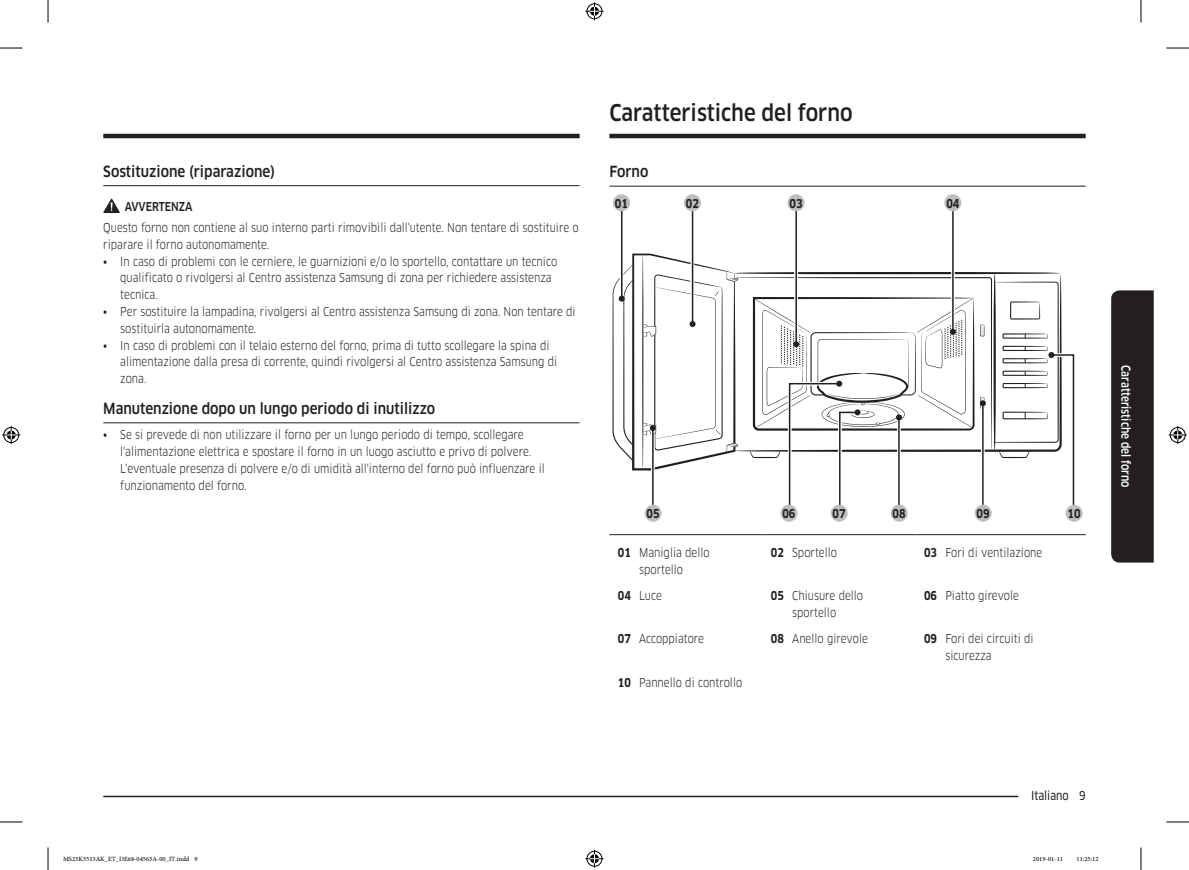
<style>
.page{position:relative;width:1189px;height:870px;background:#fff}
.page>*{position:absolute;margin:0;border:0;box-sizing:border-box;transform-origin:0 0}
.t1{font:500 22.5px "Samsung Clan Pro";color:#231f20;scale:.9 1}
.t2{font:500 15px "Samsung Clan Pro";color:#231f20;scale:.9 1}
.t3{font:12px/16.8px "Samsung Clan Pro";color:#231f20;scale:.85 1}
.t4{font:500 12px "Samsung Clan Pro";color:#fff;scale:.85 1}
.t5{font:700 12px "Samsung Clan Pro";color:#231f20;scale:.85 1}
.t6{font:500 12px "Samsung Clan Pro";color:#231f20;scale:.85 1}
.t7{font:12px "Samsung Clan Pro News";color:#231f20;scale:.85 1}
.t8{font:9px "Adobe Arabic";color:#000}
.s1{font-family:"Samsung Clan Pro News"}
.s2{font-weight:700}
</style>
<div class="page">
<hr style="left:103px;top:796px;width:936px;height:1px;background:#231f20">
<div style="left:1018px;top:787px;width:67px;height:15px;background:#fff"></div>
<div style="left:1111px;top:290px;width:43px;height:272px;background:#231f20"></div>
<hr style="left:103px;top:134px;width:477px;height:4px;background:#231f20">
<hr style="left:103px;top:185px;width:477px;height:1px;background:#231f20">
<hr style="left:103px;top:422px;width:477px;height:1px;background:#231f20">
<svg style="left:103px;top:199px;width:17px;height:14px"></svg>
<hr style="left:609px;top:134px;width:476px;height:4px;background:#231f20">
<hr style="left:609px;top:186px;width:476px;height:1px;background:#231f20">
<svg style="left:691px;top:211px;width:3px;height:43px"></svg>
<hr style="left:621px;top:208px;width:1px;height:91px;background:#231f20">
<hr style="left:692px;top:208px;width:1px;height:116px;background:#231f20">
<hr style="left:952px;top:208px;width:2px;height:124px;background:#231f20">
<div style="left:613px;top:194px;width:17px;height:17px;background:#bcbdc0;border-radius:50%"></div>
<div style="left:684px;top:194px;width:17px;height:17px;background:#bcbdc0;border-radius:50%"></div>
<div style="left:944px;top:194px;width:17px;height:17px;background:#bcbdc0;border-radius:50%"></div>
<div style="left:975px;top:505px;width:17px;height:17px;background:#bcbdc0;border-radius:50%"></div>
<div style="left:1065px;top:505px;width:17px;height:17px;background:#bcbdc0;border-radius:50%"></div>
<div style="left:831px;top:505px;width:17px;height:17px;background:#bcbdc0;border-radius:50%"></div>
<div style="left:780px;top:505px;width:17px;height:17px;background:#bcbdc0;border-radius:50%"></div>
<hr style="left:795px;top:208px;width:2px;height:136px;background:#231f20">
<div style="left:787px;top:194px;width:17px;height:17px;background:#bcbdc0;border-radius:50%"></div>
<svg style="left:612px;top:254px;width:465px;height:255px"></svg>
<div style="left:891px;top:505px;width:17px;height:17px;background:#bcbdc0;border-radius:50%"></div>
<div style="left:644px;top:505px;width:18px;height:17px;background:#bcbdc0;border-radius:50%"></div>
<hr style="left:609px;top:534px;width:153px;height:1px;background:#231f20">
<hr style="left:762px;top:534px;width:153px;height:1px;background:#231f20">
<hr style="left:915px;top:534px;width:170px;height:1px;background:#231f20">
<svg style="left:0;top:48px;width:22px;height:1px"></svg>
<svg style="left:1166px;top:48px;width:23px;height:1px"></svg>
<svg style="left:0;top:822px;width:22px;height:1px"></svg>
<svg style="left:1166px;top:822px;width:23px;height:1px"></svg>
<svg style="left:48px;top:0;width:1px;height:22px"></svg>
<svg style="left:48px;top:847px;width:1px;height:23px"></svg>
<svg style="left:1141px;top:0;width:1px;height:22px"></svg>
<svg style="left:1141px;top:847px;width:1px;height:23px"></svg>
<svg style="left:585px;top:2px;width:18px;height:18px"></svg>
<svg style="left:585px;top:850px;width:18px;height:18px"></svg>
<svg style="left:2px;top:426px;width:18px;height:18px"></svg>
<svg style="left:1169px;top:426px;width:18px;height:18px"></svg>
<p class="t2" style="left:103px;top:162px;width:192px">Sostituzione (riparazione)</p>
<p class="t6" style="left:125px;top:199px;width:81px">AVVERTENZA</p>
<p class="t3" style="left:103px;top:219px;width:561px">Questo forno non contiene al suo interno parti rimovibili dall'utente. Non tentare di sostituire o riparare il forno autonomamente.</p>
<p class="t3" style="left:120px;top:253px;width:515px;text-indent:-17px"><span class="s1">•</span> In caso di problemi con le cerniere, le guarnizioni e/o lo sportello, contattare un tecnico qualificato o rivolgersi al Centro assistenza Samsung di zona per richiedere assistenza tecnica.</p>
<p class="t3" style="left:120px;top:303px;width:537px;text-indent:-17px"><span class="s1">•</span> Per sostituire la lampadina, rivolgersi al Centro assistenza Samsung di zona. Non tentare di sostituirla autonomamente.</p>
<p class="t3" style="left:120px;top:337px;width:516px;text-indent:-17px"><span class="s1">•</span> In caso di problemi con il telaio esterno del forno, prima di tutto scollegare la spina di alimentazione dalla presa di corrente, quindi rivolgersi al Centro assistenza Samsung di zona.</p>
<p class="t2" style="left:103px;top:400px;width:370px">Manutenzione dopo un lungo periodo di inutilizzo</p>
<p class="t3" style="left:120px;top:426px;width:501px;text-indent:-17px"><span class="s1">•</span> Se si prevede di non utilizzare il forno per un lungo periodo di tempo, scollegare l'alimentazione elettrica e spostare il forno in un luogo asciutto e privo di polvere.<br>L'eventuale presenza di polvere e/o di umidità all'interno del forno può influenzare il funzionamento del forno.</p>
<h1 class="t1" style="left:609px;top:100px;width:272px">Caratteristiche del forno</h1>
<p class="t2" style="left:609px;top:163px;width:45px">Forno</p>
<p class="t5" style="left:615px;top:196px;width:17px">01</p>
<p class="t5" style="left:686px;top:196px;width:17px">02</p>
<p class="t5" style="left:946px;top:196px;width:17px">04</p>
<p class="t5" style="left:789px;top:196px;width:17px">03</p>
<p class="t5" style="left:646px;top:506px;width:17px">05</p>
<p class="t5" style="left:892px;top:506px;width:17px">08</p>
<p class="t3" style="left:618px;top:544px;width:109px;text-align:center"><span class="s2">01</span> Maniglia dello sportello</p>
<p class="t3" style="left:771px;top:544px;width:79px"><span class="s2">02</span> Sportello</p>
<p class="t3" style="left:924px;top:544px;width:141px"><span class="s2">03</span> Fori di ventilazione</p>
<p class="t3" style="left:618px;top:587px;width:53px"><span class="s2">04</span> Luce</p>
<p class="t3" style="left:771px;top:587px;width:110px;text-align:center"><span class="s2">05</span> Chiusure dello sportello</p>
<p class="t3" style="left:924px;top:587px;width:113px"><span class="s2">06</span> Piatto girevole</p>
<p class="t3" style="left:618px;top:630px;width:103px"><span class="s2">07</span> Accoppiatore</p>
<p class="t3" style="left:771px;top:630px;width:115px"><span class="s2">08</span> Anello girevole</p>
<p class="t3" style="left:945px;top:630px;width:106px;text-indent:-21px"><span class="s2">09</span> Fori dei circuiti di sicurezza</p>
<p class="t3" style="left:618px;top:674px;width:148px"><span class="s2">10</span> Pannello di controllo</p>
<p class="t5" style="left:782px;top:506px;width:17px">06</p>
<p class="t5" style="left:832px;top:506px;width:17px">07</p>
<p class="t5" style="left:976px;top:506px;width:17px">09</p>
<p class="t5" style="left:1067px;top:506px;width:17px">10</p>
<p class="t4" style="left:1133px;top:365px;width:146px;rotate:90deg">Caratteristiche del forno</p>
<p class="t7" style="left:1031px;top:788px;width:66px">Italiano 9</p>
<p class="t8" style="left:63px;top:853px;width:136px">MS23K3513AK_ET_DE68-04563A-00_IT.indd 9</p>
<p class="t8" style="left:1033px;top:853px;width:32px">2019-01-11</p>
<p class="t8" style="left:1076px;top:853px;width:24px">11:25:12</p>
</div>
